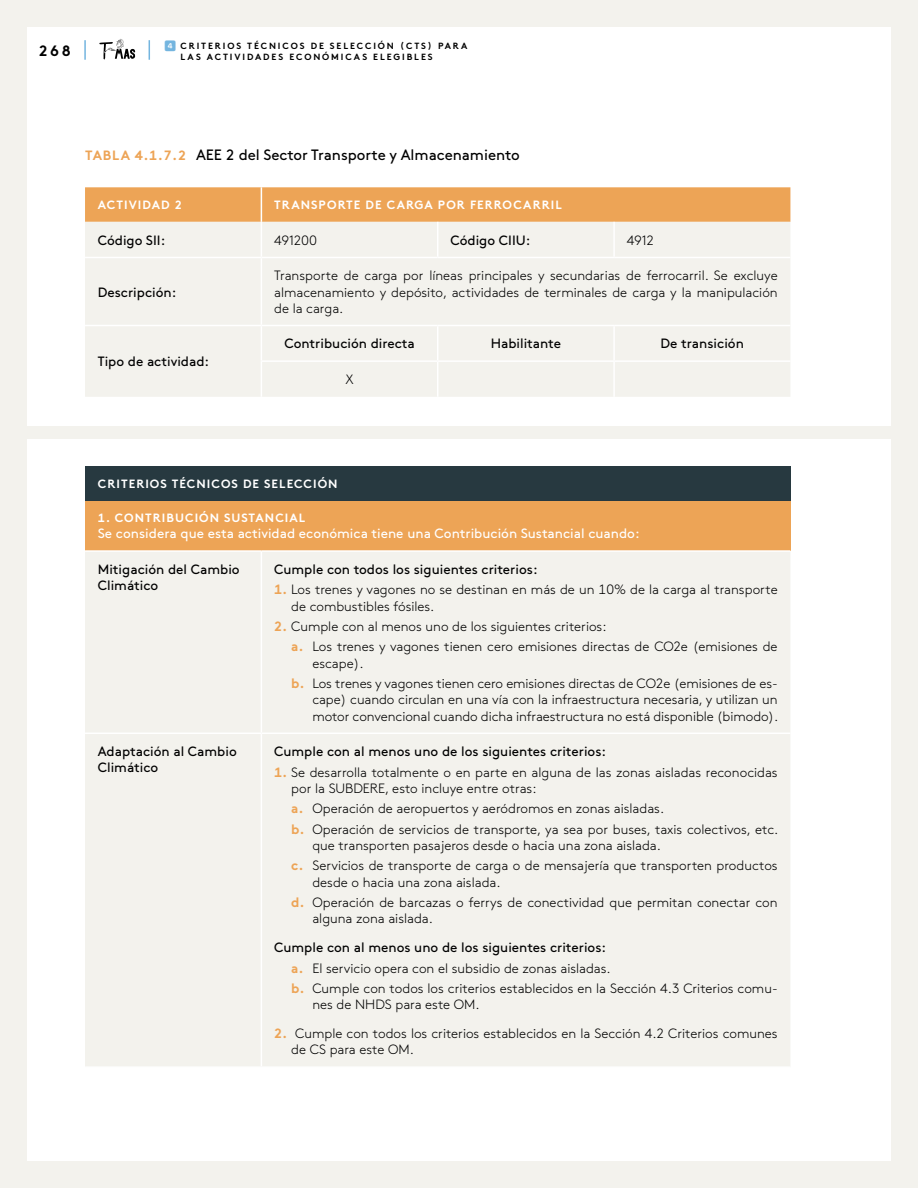
<style>
.page{position:relative;width:918px;height:1188px;background:#fff}
.page>*{position:absolute;margin:0;border:0;box-sizing:border-box;transform-origin:0 0}
.t1{font:15px "Brown Std";letter-spacing:-.005em;color:#000}
.t2{font:700 15px "Brown Std";color:#000}
.Párrafos{font:300 13.5px/16.2px "Brown Std";color:#000}
.Párrafos-2{font:13.5px/16.2px "Brown Std";color:#000}
.Sub_Tabla{font:13.5px "Brown Std";color:#fff}
.t3{font:700 13.5px "Brown Std";letter-spacing:.06em;color:#eda456}
.Titulo_Tabla{font:700 12px "Brown Std";letter-spacing:.085em;color:#fff}
.t4{font:700 9px/10.8px "Brown Std";letter-spacing:.21em;color:#000}
.s1{font-weight:700;color:#eda456}
</style>
<div class="page">
<div style="left:0;top:0;width:918px;height:1188px;border:27px solid #f3f2ed"></div>
<svg style="left:149px;top:40px;width:1px;height:20px"></svg>
<hr style="left:84px;top:40px;width:2px;height:20px;background:#74b5df">
<svg style="left:99px;top:39px;width:36px;height:21px"></svg>
<div style="left:85px;top:187px;width:705px;height:35px;background:#eda456"></div>
<div style="left:85px;top:222px;width:705px;height:175px;background:#f3f2ed"></div>
<hr style="left:261px;top:222px;width:1px;height:35px;background:#fff">
<hr style="left:437px;top:222px;width:1px;height:35px;background:#fff">
<hr style="left:613px;top:222px;width:2px;height:35px;background:#fff">
<hr style="left:85px;top:257px;width:176px;height:1px;background:#fff">
<hr style="left:437px;top:326px;width:1px;height:34px;background:#fff">
<hr style="left:613px;top:326px;width:2px;height:34px;background:#fff">
<hr style="left:261px;top:360px;width:177px;height:2px;background:#fff">
<hr style="left:438px;top:360px;width:176px;height:2px;background:#fff">
<hr style="left:437px;top:362px;width:1px;height:35px;background:#fff">
<hr style="left:614px;top:360px;width:176px;height:2px;background:#fff">
<hr style="left:613px;top:362px;width:2px;height:35px;background:#fff">
<hr style="left:261px;top:187px;width:1px;height:35px;background:#fff">
<hr style="left:261px;top:257px;width:177px;height:1px;background:#fff">
<hr style="left:261px;top:258px;width:1px;height:67px;background:#fff">
<hr style="left:438px;top:257px;width:176px;height:1px;background:#fff">
<hr style="left:614px;top:257px;width:176px;height:1px;background:#fff">
<hr style="left:261px;top:325px;width:177px;height:1px;background:#fff">
<hr style="left:438px;top:325px;width:176px;height:1px;background:#fff">
<hr style="left:614px;top:325px;width:176px;height:1px;background:#fff">
<hr style="left:85px;top:325px;width:176px;height:1px;background:#fff">
<hr style="left:261px;top:326px;width:1px;height:34px;background:#fff">
<hr style="left:261px;top:362px;width:1px;height:35px;background:#fff">
<div style="left:85px;top:467px;width:705px;height:34px;background:#273940"></div>
<div style="left:85px;top:501px;width:705px;height:50px;background:#eda456"></div>
<div style="left:85px;top:552px;width:705px;height:514px;background:#f3f2ed"></div>
<hr style="left:261px;top:550px;width:529px;height:2px;background:#fff">
<hr style="left:85px;top:550px;width:176px;height:2px;background:#fff">
<hr style="left:261px;top:552px;width:1px;height:181px;background:#fff">
<hr style="left:85px;top:733px;width:176px;height:1px;background:#fff">
<hr style="left:261px;top:733px;width:529px;height:1px;background:#fff">
<hr style="left:261px;top:734px;width:1px;height:332px;background:#fff">
<div style="left:11px;top:426px;width:896px;height:13px;background:#f3f2ed"></div>
<p class="t2" style="left:39px;top:41px;width:33px">268</p>
<p class="t4" style="left:180px;top:40px;width:288px">CRITERIOS TÉCNICOS DE SELECCIÓN (CTS) PARA<br>LAS ACTIVIDADES ECONÓMICAS ELEGIBLES</p>
<p class="t3" style="left:85px;top:147px;width:102px">TABLA 4.1.7.2</p>
<p class="t1" style="left:196px;top:146px;width:325px">AEE 2 del Sector Transporte y Almacenamiento</p>
<p class="Titulo_Tabla" style="left:98px;top:198px;width:85px">ACTIVIDAD 2</p>
<p class="Titulo_Tabla" style="left:274px;top:198px;width:289px">TRANSPORTE DE CARGA POR FERROCARRIL</p>
<p class="Párrafos-2" style="left:98px;top:232px;width:69px">Código SII:</p>
<p class="Párrafos" style="left:274px;top:232px;width:44px">491200</p>
<p class="Párrafos-2" style="left:450px;top:232px;width:81px">Código CIIU:</p>
<p class="Párrafos" style="left:627px;top:232px;width:29px">4912</p>
<p class="Párrafos-2" style="left:98px;top:284px;width:80px">Descripción:</p>
<p class="Párrafos" style="left:274px;top:268px;width:505px;text-align:justify">Transporte de carga por líneas principales y secundarias de ferrocarril. Se excluye almacenamiento y depósito, actividades de terminales de carga y la manipulación de la carga.</p>
<p class="Párrafos-2" style="left:98px;top:354px;width:113px">Tipo de actividad:</p>
<p class="Párrafos-2" style="left:284px;top:336px;width:132px">Contribución directa</p>
<p class="Párrafos-2" style="left:491px;top:336px;width:72px">Habilitante</p>
<p class="Párrafos-2" style="left:661px;top:336px;width:85px">De transición</p>
<p class="Párrafos" style="left:346px;top:371px;width:10px">X</p>
<p class="Titulo_Tabla" style="left:98px;top:477px;width:241px">CRITERIOS TÉCNICOS DE SELECCIÓN</p>
<p class="Titulo_Tabla" style="left:98px;top:511px;width:209px">1. CONTRIBUCIÓN SUSTANCIAL</p>
<p class="Sub_Tabla" style="left:98px;top:526px;width:543px">Se considera que esta actividad económica tiene una Contribución Sustancial cuando:</p>
<p class="Párrafos-2" style="left:98px;top:561px;width:143px">Mitigación del Cambio<br>Climático</p>
<p class="Párrafos-2" style="left:274px;top:561px;width:265px">Cumple con todos los siguientes criterios:</p>
<p class="Párrafos" style="left:291px;top:582px;width:488px;text-indent:-17px"><span class="s1">1.</span> Los trenes y vagones no se destinan en más de un 10% de la carga al transporte de combustibles fósiles.</p>
<p class="Párrafos" style="left:274px;top:618px;width:334px"><span class="s1">2.</span> Cumple con al menos uno de los siguientes criterios:</p>
<p class="Párrafos" style="left:312px;top:639px;width:467px;text-indent:-21px"><span class="s1">a.</span> Los trenes y vagones tienen cero emisiones directas de CO2e (emisiones de escape).</p>
<p class="Párrafos" style="left:312px;top:676px;width:467px;text-align:justify;text-indent:-21px"><span class="s1">b.</span> Los trenes y vagones tienen cero emisiones directas de CO2e (emisiones de es&shy;cape) cuando circulan en una vía con la infraestructura necesaria, y utilizan un motor convencional cuando dicha infraestructura no está disponible (bimodo).</p>
<p class="Párrafos-2" style="left:98px;top:743px;width:141px">Adaptación al Cambio<br>Climático</p>
<p class="Párrafos-2" style="left:274px;top:743px;width:333px">Cumple con al menos uno de los siguientes criterios:</p>
<p class="Párrafos" style="left:291px;top:764px;width:488px;text-indent:-17px"><span class="s1">1.</span> Se desarrolla totalmente o en parte en alguna de las zonas aisladas reconocidas por la SUBDERE, esto incluye entre otras:</p>
<p class="Párrafos" style="left:291px;top:801px;width:374px"><span class="s1">a.</span> Operación de aeropuertos y aeródromos en zonas aisladas.</p>
<p class="Párrafos" style="left:312px;top:821px;width:467px;text-indent:-21px"><span class="s1">b.</span> Operación de servicios de transporte, ya sea por buses, taxis colectivos, etc. que transporten pasajeros desde o hacia una zona aislada.</p>
<p class="Párrafos" style="left:312px;top:858px;width:467px;text-indent:-21px"><span class="s1">c.</span> Servicios de transporte de carga o de mensajería que transporten productos desde o hacia una zona aislada.</p>
<p class="Párrafos" style="left:312px;top:894px;width:467px;text-indent:-21px"><span class="s1">d.</span> Operación de barcazas o ferrys de conectividad que permitan conectar con alguna zona aislada.</p>
<p class="Párrafos-2" style="left:274px;top:939px;width:333px">Cumple con al menos uno de los siguientes criterios:</p>
<p class="Párrafos" style="left:291px;top:960px;width:321px"><span class="s1">a.</span> El servicio opera con el subsidio de zonas aisladas.</p>
<p class="Párrafos" style="left:312px;top:981px;width:467px;text-indent:-21px"><span class="s1">b.</span> Cumple con todos los criterios establecidos en la Sección 4.3 Criterios comu&shy;nes de NHDS para este OM.</p>
<p class="Párrafos" style="left:291px;top:1026px;width:488px;text-indent:-17px"><span class="s1">2.</span> Cumple con todos los criterios establecidos en la Sección 4.2 Criterios comunes de CS para este OM.</p>
</div>
